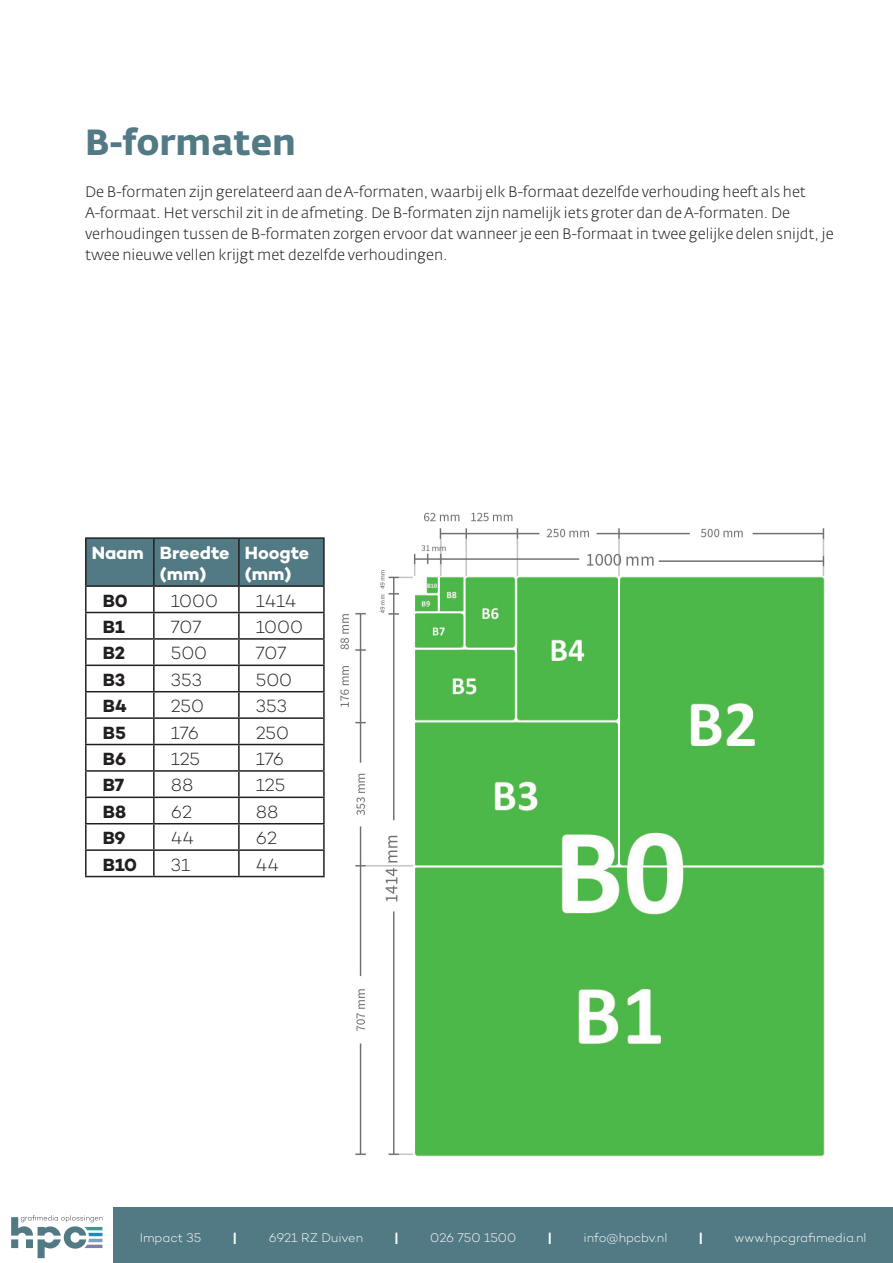
<style>
.page{position:relative;width:893px;height:1263px;background:#fff}
.page>*{position:absolute;margin:0;border:0;box-sizing:border-box;transform-origin:0 0}
.t1{font:700 36px "Fedra Sans Alt";color:#527a84}
.t2{font:300 18px "Campton";color:#231f20}
.t3{font:700 18px/21.6px "Campton";color:#fff}
.t4{font:700 18px "Campton";letter-spacing:-.005em;color:#231f20}
.t5{font:300 15px/21px "Fedra Sans Alt";color:#231f20}
.t6{font:300 12.75px "Campton";letter-spacing:-.005em;color:#fff}
.t7{font:700 12.75px "Campton";color:#fff}
</style>
<div class="page">
<div style="left:87px;top:539px;width:236px;height:46px;background:#527a84"></div>
<hr style="left:85px;top:537px;width:69px;height:2px;background:#231f20">
<hr style="left:85px;top:539px;width:2px;height:46px;background:#231f20">
<hr style="left:154px;top:537px;width:85px;height:2px;background:#231f20">
<hr style="left:153px;top:539px;width:2px;height:46px;background:#231f20">
<hr style="left:239px;top:537px;width:86px;height:2px;background:#231f20">
<hr style="left:238px;top:539px;width:2px;height:46px;background:#231f20">
<hr style="left:323px;top:539px;width:2px;height:46px;background:#231f20">
<hr style="left:85px;top:585px;width:69px;height:2px;background:#231f20">
<hr style="left:85px;top:587px;width:2px;height:25px;background:#231f20">
<hr style="left:154px;top:585px;width:85px;height:2px;background:#231f20">
<hr style="left:153px;top:587px;width:2px;height:25px;background:#231f20">
<hr style="left:239px;top:585px;width:86px;height:2px;background:#231f20">
<hr style="left:238px;top:587px;width:2px;height:25px;background:#231f20">
<hr style="left:323px;top:587px;width:2px;height:25px;background:#231f20">
<hr style="left:85px;top:612px;width:69px;height:1px;background:#231f20">
<hr style="left:85px;top:613px;width:2px;height:25px;background:#231f20">
<hr style="left:154px;top:612px;width:85px;height:1px;background:#231f20">
<hr style="left:153px;top:613px;width:2px;height:25px;background:#231f20">
<hr style="left:239px;top:612px;width:86px;height:1px;background:#231f20">
<hr style="left:238px;top:613px;width:2px;height:25px;background:#231f20">
<hr style="left:323px;top:613px;width:2px;height:25px;background:#231f20">
<hr style="left:85px;top:638px;width:69px;height:2px;background:#231f20">
<hr style="left:85px;top:640px;width:2px;height:24px;background:#231f20">
<hr style="left:154px;top:638px;width:85px;height:2px;background:#231f20">
<hr style="left:153px;top:640px;width:2px;height:24px;background:#231f20">
<hr style="left:239px;top:638px;width:86px;height:2px;background:#231f20">
<hr style="left:238px;top:640px;width:2px;height:24px;background:#231f20">
<hr style="left:323px;top:640px;width:2px;height:24px;background:#231f20">
<hr style="left:85px;top:664px;width:69px;height:2px;background:#231f20">
<hr style="left:85px;top:666px;width:2px;height:25px;background:#231f20">
<hr style="left:154px;top:664px;width:85px;height:2px;background:#231f20">
<hr style="left:153px;top:666px;width:2px;height:25px;background:#231f20">
<hr style="left:239px;top:664px;width:86px;height:2px;background:#231f20">
<hr style="left:238px;top:666px;width:2px;height:25px;background:#231f20">
<hr style="left:323px;top:666px;width:2px;height:25px;background:#231f20">
<hr style="left:85px;top:691px;width:69px;height:1px;background:#231f20">
<hr style="left:85px;top:692px;width:2px;height:25px;background:#231f20">
<hr style="left:154px;top:691px;width:85px;height:1px;background:#231f20">
<hr style="left:153px;top:692px;width:2px;height:25px;background:#231f20">
<hr style="left:239px;top:691px;width:86px;height:1px;background:#231f20">
<hr style="left:238px;top:692px;width:2px;height:25px;background:#231f20">
<hr style="left:323px;top:692px;width:2px;height:25px;background:#231f20">
<hr style="left:85px;top:717px;width:69px;height:2px;background:#231f20">
<hr style="left:85px;top:719px;width:2px;height:25px;background:#231f20">
<hr style="left:154px;top:717px;width:85px;height:2px;background:#231f20">
<hr style="left:153px;top:719px;width:2px;height:25px;background:#231f20">
<hr style="left:239px;top:717px;width:86px;height:2px;background:#231f20">
<hr style="left:238px;top:719px;width:2px;height:25px;background:#231f20">
<hr style="left:323px;top:719px;width:2px;height:25px;background:#231f20">
<hr style="left:85px;top:744px;width:69px;height:1px;background:#231f20">
<hr style="left:85px;top:745px;width:2px;height:25px;background:#231f20">
<hr style="left:154px;top:744px;width:85px;height:1px;background:#231f20">
<hr style="left:153px;top:745px;width:2px;height:25px;background:#231f20">
<hr style="left:239px;top:744px;width:86px;height:1px;background:#231f20">
<hr style="left:238px;top:745px;width:2px;height:25px;background:#231f20">
<hr style="left:323px;top:745px;width:2px;height:25px;background:#231f20">
<hr style="left:85px;top:770px;width:69px;height:2px;background:#231f20">
<hr style="left:85px;top:772px;width:2px;height:24px;background:#231f20">
<hr style="left:154px;top:770px;width:85px;height:2px;background:#231f20">
<hr style="left:153px;top:772px;width:2px;height:24px;background:#231f20">
<hr style="left:239px;top:770px;width:86px;height:2px;background:#231f20">
<hr style="left:238px;top:772px;width:2px;height:24px;background:#231f20">
<hr style="left:323px;top:772px;width:2px;height:24px;background:#231f20">
<hr style="left:85px;top:796px;width:69px;height:2px;background:#231f20">
<hr style="left:85px;top:798px;width:2px;height:25px;background:#231f20">
<hr style="left:154px;top:796px;width:85px;height:2px;background:#231f20">
<hr style="left:153px;top:798px;width:2px;height:25px;background:#231f20">
<hr style="left:239px;top:796px;width:86px;height:2px;background:#231f20">
<hr style="left:238px;top:798px;width:2px;height:25px;background:#231f20">
<hr style="left:323px;top:798px;width:2px;height:25px;background:#231f20">
<hr style="left:85px;top:823px;width:69px;height:1px;background:#231f20">
<hr style="left:85px;top:824px;width:2px;height:25px;background:#231f20">
<hr style="left:154px;top:823px;width:85px;height:1px;background:#231f20">
<hr style="left:153px;top:824px;width:2px;height:25px;background:#231f20">
<hr style="left:239px;top:823px;width:86px;height:1px;background:#231f20">
<hr style="left:238px;top:824px;width:2px;height:25px;background:#231f20">
<hr style="left:323px;top:824px;width:2px;height:25px;background:#231f20">
<hr style="left:85px;top:849px;width:69px;height:2px;background:#231f20">
<hr style="left:85px;top:851px;width:2px;height:25px;background:#231f20">
<hr style="left:154px;top:849px;width:85px;height:2px;background:#231f20">
<hr style="left:153px;top:851px;width:2px;height:25px;background:#231f20">
<hr style="left:239px;top:849px;width:86px;height:2px;background:#231f20">
<hr style="left:238px;top:851px;width:2px;height:25px;background:#231f20">
<hr style="left:323px;top:851px;width:2px;height:25px;background:#231f20">
<hr style="left:85px;top:876px;width:69px;height:1px;background:#231f20">
<hr style="left:154px;top:876px;width:85px;height:1px;background:#231f20">
<hr style="left:239px;top:876px;width:86px;height:1px;background:#231f20">
<img style="left:413px;top:512px;width:412px;height:64px">
<img style="left:340px;top:565px;width:74px;height:590px">
<div style="left:113px;top:1207px;width:780px;height:56px;background:#527a84"></div>
<svg style="left:11px;top:1215px;width:91px;height:43px"></svg>
<img style="left:414px;top:576px;width:410px;height:581px">
<h1 class="t1" style="left:85px;top:121px;width:212px">B-formaten</h1>
<p class="t5" style="left:85px;top:182px;width:750px">De B-formaten zijn gerelateerd aan de A-formaten, waarbij elk B-formaat dezelfde verhouding heeft als het A-formaat. Het verschil zit in de afmeting. De B-formaten zijn namelijk iets groter dan de A-formaten. De verhoudingen tussen de B-formaten zorgen ervoor dat wanneer je een B-formaat in twee gelijke delen snijdt, je twee nieuwe vellen krijgt met dezelfde verhoudingen.</p>
<p class="t3" style="left:160px;top:541px;width:71px;text-indent:-68px">Naam Breedte (mm)</p>
<p class="t3" style="left:245px;top:541px;width:66px">Hoogte (mm)</p>
<p class="t4" style="left:103px;top:589px;width:26px">B0</p>
<p class="t2" style="left:171px;top:589px;width:49px">1000</p>
<p class="t2" style="left:256px;top:589px;width:42px">1414</p>
<p class="t4" style="left:103px;top:615px;width:23px">B1</p>
<p class="t2" style="left:171px;top:616px;width:32px">707</p>
<p class="t2" style="left:256px;top:616px;width:49px">1000</p>
<p class="t4" style="left:103px;top:642px;width:24px">B2</p>
<p class="t2" style="left:171px;top:642px;width:38px">500</p>
<p class="t2" style="left:256px;top:642px;width:32px">707</p>
<p class="t4" style="left:103px;top:668px;width:24px">B3</p>
<p class="t2" style="left:171px;top:668px;width:33px">353</p>
<p class="t2" style="left:256px;top:668px;width:38px">500</p>
<p class="t4" style="left:103px;top:694px;width:26px">B4</p>
<p class="t2" style="left:171px;top:695px;width:35px">250</p>
<p class="t2" style="left:256px;top:695px;width:33px">353</p>
<p class="t4" style="left:103px;top:721px;width:25px">B5</p>
<p class="t2" style="left:171px;top:721px;width:30px">176</p>
<p class="t2" style="left:256px;top:721px;width:35px">250</p>
<p class="t4" style="left:103px;top:747px;width:25px">B6</p>
<p class="t2" style="left:171px;top:748px;width:31px">125</p>
<p class="t2" style="left:256px;top:748px;width:30px">176</p>
<p class="t4" style="left:103px;top:774px;width:23px">B7</p>
<p class="t2" style="left:171px;top:774px;width:24px">88</p>
<p class="t2" style="left:256px;top:774px;width:31px">125</p>
<p class="t4" style="left:103px;top:800px;width:25px">B8</p>
<p class="t2" style="left:171px;top:800px;width:23px">62</p>
<p class="t2" style="left:256px;top:800px;width:24px">88</p>
<p class="t4" style="left:103px;top:826px;width:24px">B9</p>
<p class="t2" style="left:171px;top:827px;width:25px">44</p>
<p class="t2" style="left:256px;top:827px;width:23px">62</p>
<p class="t4" style="left:103px;top:853px;width:36px">B10</p>
<p class="t2" style="left:171px;top:853px;width:21px">31</p>
<p class="t2" style="left:256px;top:853px;width:25px">44</p>
<p class="t6" style="left:140px;top:1229px;width:63px">Impact 35</p>
<p class="t7" style="left:233px;top:1229px;width:6px">|</p>
<p class="t6" style="left:269px;top:1229px;width:96px">6921 RZ Duiven</p>
<p class="t7" style="left:395px;top:1229px;width:6px">|</p>
<p class="t6" style="left:430px;top:1229px;width:87px">026 750 1500</p>
<p class="t7" style="left:548px;top:1229px;width:6px">|</p>
<p class="t6" style="left:583px;top:1229px;width:85px">info@hpcbv.nl</p>
<p class="t7" style="left:699px;top:1229px;width:6px">|</p>
<p class="t6" style="left:735px;top:1229px;width:133px">www.hpcgrafimedia.nl</p>
</div>
